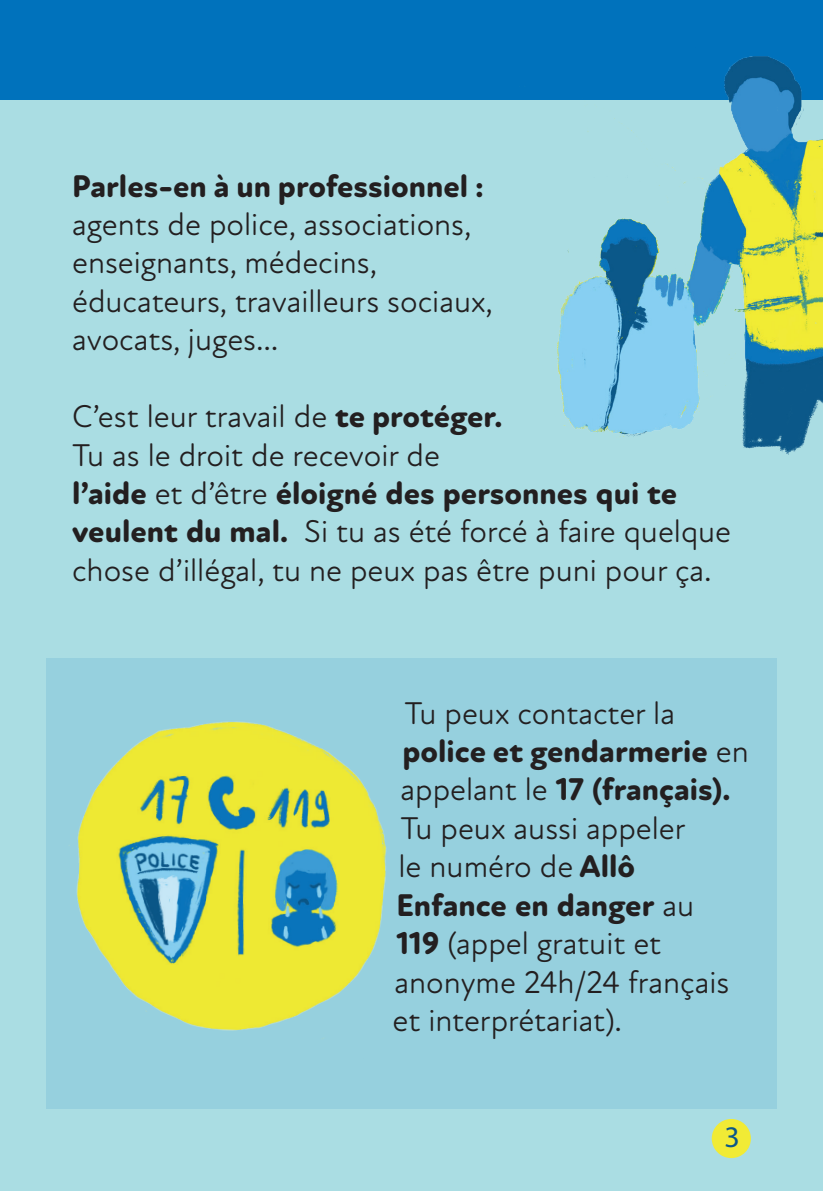
<style>
.page{position:relative;width:823px;height:1191px;background:#fff}
.page>*{position:absolute;margin:0;border:0;box-sizing:border-box;transform-origin:0 0}
.t1{font:32px/38.4px "New Atten Round";color:#231f20}
.t2{font:800 32px "New Atten Round";color:#231f20}
.t3{font:30px "Myriad Pro";color:#0b5889}
.s1{font-weight:800}
.s2{font-weight:400}
</style>
<div class="page">
<div style="left:0;top:0;width:822px;height:1191px;background:#aadde3"></div>
<div style="left:46px;top:658px;width:730px;height:450px;background:#96d0de"></div>
<div style="left:0;top:0;width:822px;height:99px;background:#0072bc"></div>
<div style="left:711px;top:1119px;width:39px;height:39px;background:#f1eb35;border-radius:50%"></div>
<img style="left:519px;top:56px;width:303px;height:399px">
<img style="left:76px;top:721px;width:311px;height:310px">
<p class="t2" style="left:72px;top:167px;width:413px">Parles-en à un professionnel :</p>
<p class="t1" style="left:72px;top:205px;width:422px">agents de police, associations, enseignants, médecins, éducateurs, travailleurs sociaux, avocats, juges…</p>
<p class="t1" style="left:72px;top:397px;width:660px">C’est leur travail de <span class="s1">te protéger.<br></span>Tu as le droit de recevoir de<br><span class="s1">l’aide</span> et d’être <span class="s1">éloigné des personnes qui te veulent du mal.</span> Si tu as été forcé à faire quelque chose d’illégal, tu ne peux pas être puni pour ça.</p>
<p class="t1" style="left:404px;top:694px;width:272px">Tu peux contacter la</p>
<p class="t2" style="left:402px;top:732px;width:347px">police et gendarmerie <span class="s2">en</span></p>
<p class="t2" style="left:400px;top:770px;width:331px"><span class="s2">appelant le</span> 17 (français).</p>
<p class="t1" style="left:400px;top:809px;width:286px">Tu peux aussi appeler</p>
<p class="t1" style="left:398px;top:847px;width:238px">le numéro de <span class="s1">Allô</span></p>
<p class="t2" style="left:396px;top:886px;width:299px">Enfance en danger <span class="s2">au</span></p>
<p class="t1" style="left:396px;top:924px;width:266px"><span class="s1">119</span> (appel gratuit et</p>
<p class="t1" style="left:394px;top:962px;width:336px">anonyme 24h/24 français</p>
<p class="t1" style="left:392px;top:1001px;width:231px">et interprétariat).</p>
<p class="t3" style="left:724px;top:1118px;width:17px">3</p>
</div>
